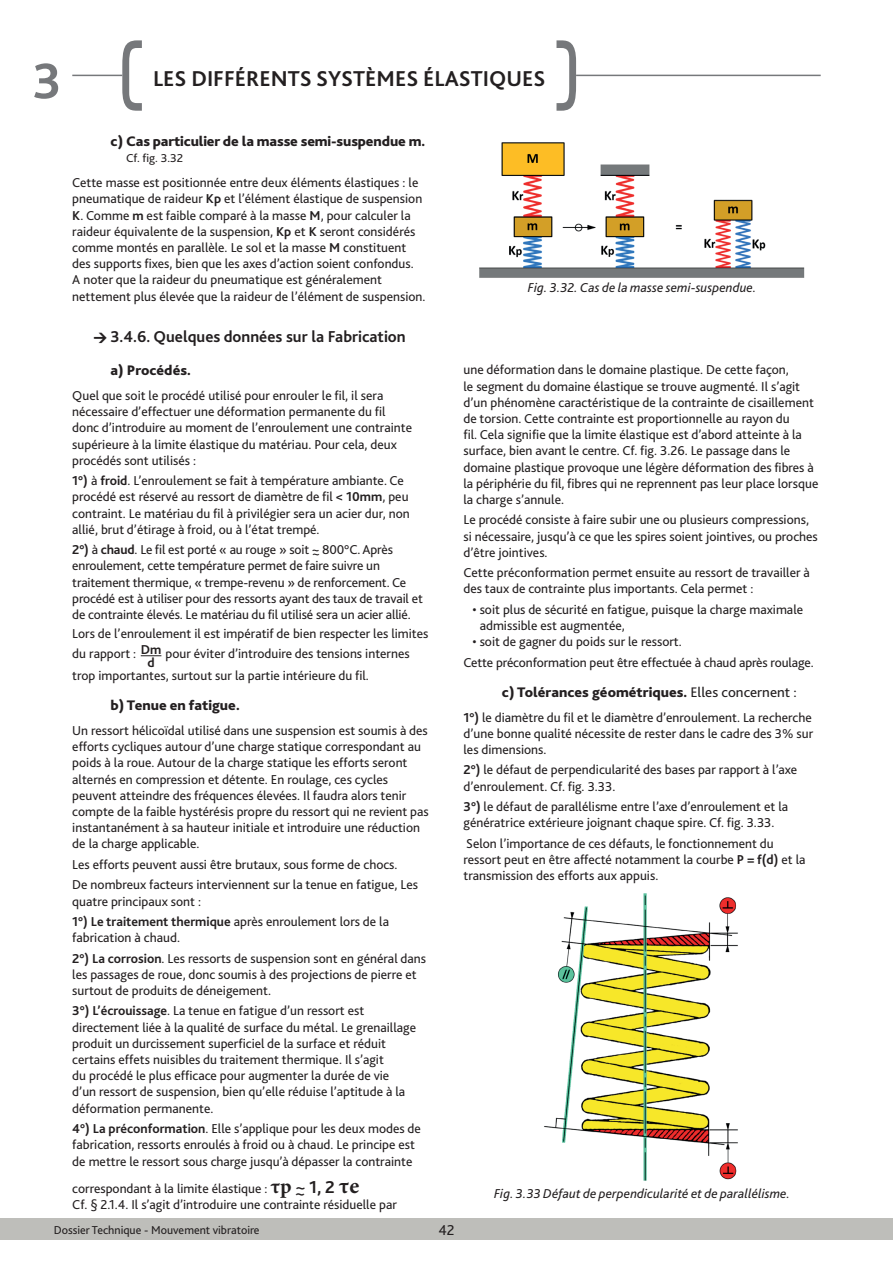
<style>
.page{position:relative;width:893px;height:1263px;background:#fff}
.page>*{position:absolute;margin:0;border:0;box-sizing:border-box;transform-origin:0 0}
.t1{font:700 52.5px "Bliss 2";color:#76787b}
.t2{font:700 22.5px "Bliss 2";color:#231f20}
.t3{font:17.55px "Bliss 2";color:#231f20}
.t4{font:700 16.5px "Bliss 2";color:#231f20}
.t5{font:15px "Bliss 2";color:#231f20}
.t6{font:800 14.55px "Bliss 2";color:#231f20;scale:1.04 1}
.t7{font:13.5px/16.2px "Bliss 2";color:#231f20}
.t8{font:italic 13.5px "Bliss 2";letter-spacing:.01em;color:#231f20}
.t9{font:700 13.5px "Bliss 2";color:#231f20}
.t10{font:12px "Bliss 2";color:#231f20}
.t11{font:12px "Bliss 2";color:#231f20;scale:1.04 1}
.s1{font-weight:700}
.s2{font-family:"DIN";font-weight:900;font-size:13.5px}
.s3{font-family:"Minion Pro";font-weight:700;font-size:21px}
.s4{font-size:18px}
.s5{font-weight:700;font-size:18px}
.s6{font-family:"Minion Pro";font-weight:700;font-size:22.5px}
.s7{font-weight:400}
</style>
<div class="page">
<hr style="left:72px;top:75px;width:50px;height:1px;background:#76787b">
<svg style="left:122px;top:40px;width:20px;height:71px"></svg>
<svg style="left:556px;top:40px;width:20px;height:71px"></svg>
<hr style="left:576px;top:75px;width:245px;height:1px;background:#76787b">
<div style="left:0;top:1218px;width:893px;height:21px;background:#bebeba"></div>
<img style="left:544px;top:893px;width:194px;height:288px">
<img style="left:479px;top:142px;width:326px;height:136px">
<svg style="left:141px;top:655px;width:20px;height:1px"></svg>
<h1 class="t1" style="left:32px;top:48px;width:31px">3</h1>
<h2 class="t2" style="left:153px;top:65px;width:394px">LES DIFFÉRENTS SYSTÈMES ÉLASTIQUES</h2>
<p class="t6" style="left:111px;top:132px;width:304px">c) Cas particulier de la masse semi-suspendue m.</p>
<p class="t11" style="left:126px;top:151px;width:56px">Cf. fig. 3.32</p>
<p class="t7" style="left:72px;top:174px;width:355px">Cette masse est positionnée entre deux éléments élastiques : le pneumatique de raideur <span class="s1">Kp</span> et l’élément élastique de suspension <span class="s1">K</span>. Comme <span class="s1">m</span> est faible comparé à la masse <span class="s1">M</span>, pour calculer la raideur équivalente de la suspension, <span class="s1">Kp</span> et <span class="s1">K</span> seront considérés comme montés en parallèle. Le sol et la masse <span class="s1">M</span> constituent des supports fixes, bien que les axes d’action soient confondus.<br>A noter que la raideur du pneumatique est généralement nettement plus élevée que la raideur de l’élément de suspension.</p>
<p class="t8" style="left:528px;top:279px;width:230px">Fig. 3.32. Cas de la masse semi-suspendue.</p>
<p class="t4" style="left:94px;top:326px;width:314px"><span class="s2">&gt;</span> 3.4.6. Quelques données sur la Fabrication</p>
<p class="t6" style="left:111px;top:361px;width:79px">a) Procédés.</p>
<p class="t7" style="left:72px;top:387px;width:341px">Quel que soit le procédé utilisé pour enrouler le fil, il sera nécessaire d’effectuer une déformation permanente du fil donc d’introduire au moment de l’enroulement une contrainte supérieure à la limite élastique du matériau. Pour cela, deux procédés sont utilisés :</p>
<p class="t7" style="left:72px;top:472px;width:339px"><span class="s1">1°)</span> à <span class="s1">froid</span>. L’enroulement se fait à température ambiante. Ce procédé est réservé au ressort de diamètre de fil <span class="s1">&lt; 10mm</span>, peu contraint. Le matériau du fil à privilégier sera un acier dur, non allié, brut d’étirage à froid, ou à l’état trempé.</p>
<p class="t7" style="left:72px;top:541px;width:352px"><span class="s1">2°)</span> à <span class="s1">chaud</span>. Le fil est porté « au rouge » soit ~ 800°C. Après enroulement, cette température permet de faire suivre un traitement thermique, « trempe-revenu » de renforcement. Ce procédé est à utiliser pour des ressorts ayant des taux de travail et de contrainte élevés. Le matériau du fil utilisé sera un acier allié.</p>
<p class="t7" style="left:72px;top:624px;width:358px;line-height:19.2px">Lors de l’enroulement il est impératif de bien respecter les limites du rapport : <sup>Dm</sup> pour éviter d’introduire des tensions internes</p>
<p class="t9" style="left:147px;top:654px;width:9px">d</p>
<p class="t7" style="left:72px;top:667px;width:298px">trop importantes, surtout sur la partie intérieure du fil.</p>
<p class="t6" style="left:111px;top:696px;width:126px">b) Tenue en fatigue.</p>
<p class="t7" style="left:72px;top:722px;width:358px">Un ressort hélicoïdal utilisé dans une suspension est soumis à des efforts cycliques autour d’une charge statique correspondant au poids à la roue. Autour de la charge statique les efforts seront alternés en compression et détente. En roulage, ces cycles peuvent atteindre des fréquences élevées. Il faudra alors tenir compte de la faible hystérésis propre du ressort qui ne revient pas instantanément à sa hauteur initiale et introduire une réduction de la charge applicable.</p>
<p class="t7" style="left:72px;top:854px;width:347px;line-height:20.4px">Les efforts peuvent aussi être brutaux, sous forme de chocs.<br>De nombreux facteurs interviennent sur la tenue en fatigue, Les</p>
<p class="t7" style="left:72px;top:890px;width:318px;line-height:20.4px">quatre principaux sont :<br><span class="s1">1°) Le traitement thermique</span> après enroulement lors de la</p>
<p class="t7" style="left:72px;top:927px;width:355px;line-height:20.4px">fabrication à chaud.<br><span class="s1">2°) La corrosion</span>. Les ressorts de suspension sont en général dans</p>
<p class="t7" style="left:72px;top:966px;width:346px">les passages de roue, donc soumis à des projections de pierre et surtout de produits de déneigement.</p>
<p class="t7" style="left:72px;top:1002px;width:345px"><span class="s1">3°) L’écrouissage</span>. La tenue en fatigue d’un ressort est directement liée à la qualité de surface du métal. Le grenaillage produit un durcissement superficiel de la surface et réduit certains effets nuisibles du traitement thermique. Il s’agit<br>du procédé le plus efficace pour augmenter la durée de vie d’un ressort de suspension, bien qu’elle réduise l’aptitude à la déformation permanente.</p>
<p class="t7" style="left:72px;top:1120px;width:350px"><span class="s1">4°) La préconformation</span>. Elle s’applique pour les deux modes de fabrication, ressorts enroulés à froid ou à chaud. Le principe est de mettre le ressort sous charge jusqu’à dépasser la contrainte</p>
<p class="t7" style="left:72px;top:1179px;width:326px">correspondant à la limite élastique : <span class="s3">τp</span> <span class="s4">~</span> <span class="s5">1, 2</span> <span class="s6">τe<br></span>Cf. § 2.1.4. Il s’agit d’introduire une contrainte résiduelle par</p>
<p class="t7" style="left:313px;top:545px;width:9px">~</p>
<p class="t3" style="left:296px;top:1182px;width:11px">~</p>
<p class="t10" style="left:54px;top:1222px;width:207px">Dossier Technique - Mouvement vibratoire</p>
<p class="t5" style="left:438px;top:1221px;width:18px">42</p>
<p class="t7" style="left:463px;top:361px;width:356px">une déformation dans le domaine plastique. De cette façon,<br>le segment du domaine élastique se trouve augmenté. Il s’agit d’un phénomène caractéristique de la contrainte de cisaillement de torsion. Cette contrainte est proportionnelle au rayon du<br>fil. Cela signifie que la limite élastique est d’abord atteinte à la surface, bien avant le centre. Cf. fig. 3.26. Le passage dans le domaine plastique provoque une légère déformation des fibres à la périphérie du fil, fibres qui ne reprennent pas leur place lorsque la charge s’annule.</p>
<p class="t7" style="left:463px;top:511px;width:356px">Le procédé consiste à faire subir une ou plusieurs compressions, si nécessaire, jusqu’à ce que les spires soient jointives, ou proches d’être jointives.</p>
<p class="t7" style="left:463px;top:564px;width:348px">Cette préconformation permet ensuite au ressort de travailler à des taux de contrainte plus importants. Cela permet :</p>
<p class="t7" style="left:480px;top:601px;width:325px;text-indent:-7px">• soit plus de sécurité en fatigue, puisque la charge maximale admissible est augmentée,</p>
<p class="t7" style="left:463px;top:631px;width:352px;line-height:20.4px;text-indent:9px">• soit de gagner du poids sur le ressort.<br>Cette préconformation peut être effectuée à chaud après roulage.</p>
<p class="t6" style="left:502px;top:683px;width:285px">c) Tolérances géométriques. <span class="s7">Elles concernent :</span></p>
<p class="t7" style="left:463px;top:709px;width:351px;text-align:justify"><span class="s1">1°)</span> le diamètre du fil et le diamètre d’enroulement. La recherche d’une bonne qualité nécessite de rester dans le cadre des 3% sur les dimensions.</p>
<p class="t7" style="left:463px;top:761px;width:335px"><span class="s1">2°)</span> le défaut de perpendicularité des bases par rapport à l’axe d’enroulement. Cf. fig. 3.33.</p>
<p class="t7" style="left:463px;top:798px;width:326px"><span class="s1">3°)</span> le défaut de parallélisme entre l’axe d’enroulement et la génératrice extérieure joignant chaque spire. Cf. fig. 3.33.</p>
<p class="t7" style="left:463px;top:835px;width:344px">Selon l’importance de ces défauts, le fonctionnement du ressort peut en être affecté notamment la courbe <span class="s1">P = f(d)</span> et la transmission des efforts aux appuis.</p>
<p class="t8" style="left:494px;top:1185px;width:297px">Fig. 3.33 Défaut de perpendicularité et de parallélisme.</p>
</div>
